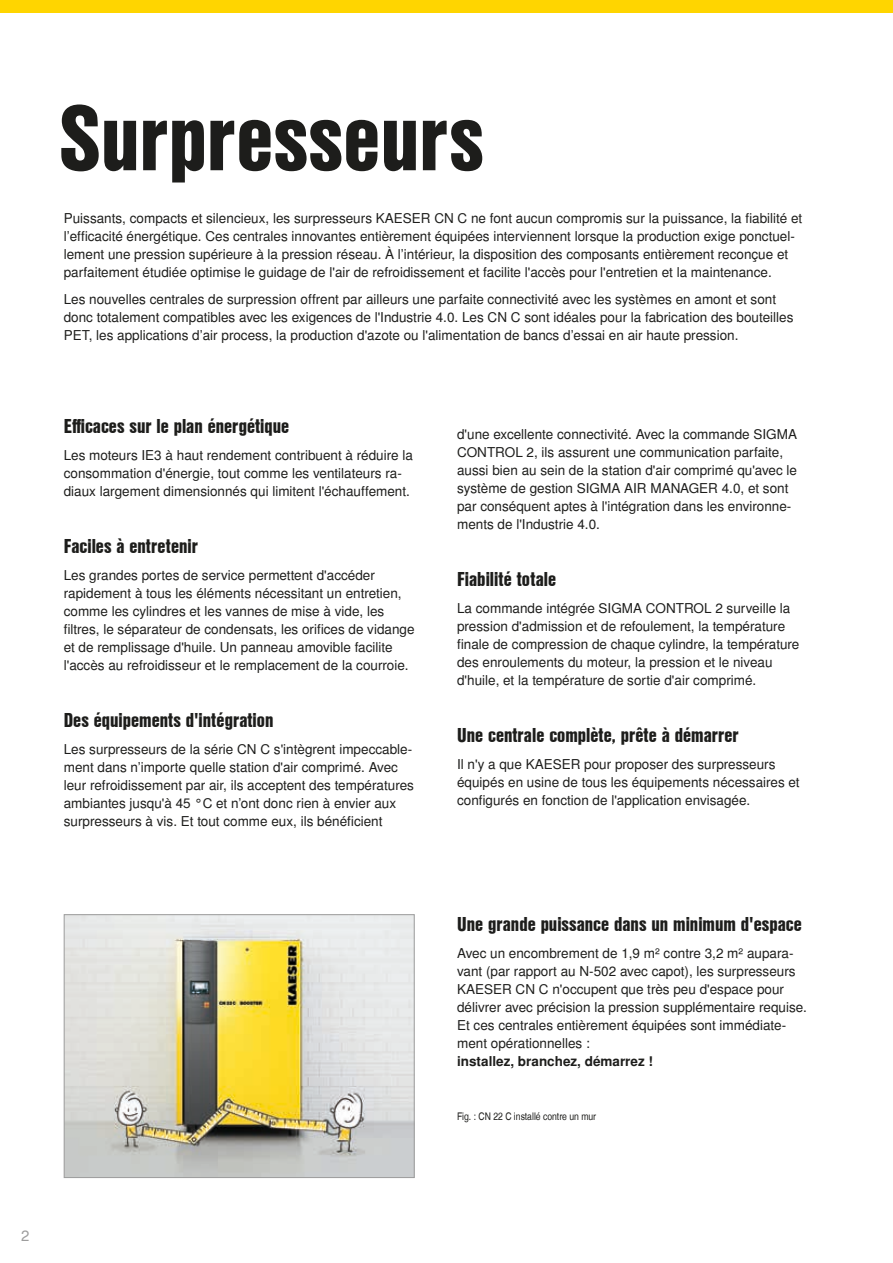
<style>
.page{position:relative;width:893px;height:1263px;background:#fff}
.page>*{position:absolute;margin:0;border:0;box-sizing:border-box;transform-origin:0 0}
.t1{font:90px "Nimbus San L Bla Con";color:#1d1d1b}
.t2{font:19.5px "Nimbus San L Bla Con";color:#1d1d1b}
.t3{font:15px "Nimbus San L";color:#9d9d9d}
.t4{font:13.5px/18px "Nimbus San L";color:#1d1d1b}
.t5{font:700 13.5px "Nimbus San L";color:#1d1d1b}
.t6{font:10.5px "Nimbus San L Reg Con";color:#1d1d1b}
</style>
<div class="page">
<img style="left:66px;top:916px;width:347px;height:260px">
<div style="left:64px;top:914px;width:351px;height:264px;border:1px solid #9d9d9d"></div>
<div style="left:0;top:0;width:893px;height:13px;background:#ffd500"></div>
<h1 class="t1" style="left:60px;top:70px;width:426px">Surpresseurs</h1>
<p class="t4" style="left:64px;top:210px;width:740px">Puissants, compacts et silencieux, les surpresseurs KAESER CN C ne font aucun compromis sur la puissance, la fiabilité et l’efficacité énergétique. Ces centrales innovantes entièrement équipées interviennent lorsque la production exige ponctuel&shy;lement une pression supérieure à la pression réseau. À l’intérieur, la disposition des composants entièrement reconçue et parfaitement étudiée optimise le guidage de l'air de refroidissement et facilite l'accès pour l'entretien et la maintenance.</p>
<p class="t4" style="left:64px;top:291px;width:731px">Les nouvelles centrales de surpression offrent par ailleurs une parfaite connectivité avec les systèmes en amont et sont donc totalement compatibles avec les exigences de l'Industrie 4.0. Les CN C sont idéales pour la fabrication des bouteilles<br>PET, les applications d’air process, la production d'azote ou l'alimentation de bancs d’essai en air haute pression.</p>
<h2 class="t2" style="left:64px;top:412px;width:227px">Efficaces sur le plan énergétique</h2>
<p class="t4" style="left:64px;top:447px;width:351px">Les moteurs IE3 à haut rendement contribuent à réduire la consommation d'énergie, tout comme les ventilateurs ra&shy;diaux largement dimensionnés qui limitent l'échauffement.</p>
<h2 class="t2" style="left:64px;top:532px;width:136px">Faciles à entretenir</h2>
<p class="t4" style="left:64px;top:567px;width:352px">Les grandes portes de service permettent d'accéder rapidement à tous les éléments nécessitant un entretien, comme les cylindres et les vannes de mise à vide, les filtres, le séparateur de condensats, les orifices de vidange et de remplissage d'huile. Un panneau amovible facilite l'accès au refroidisseur et le remplacement de la courroie.</p>
<h2 class="t2" style="left:64px;top:706px;width:211px">Des équipements d'intégration</h2>
<p class="t4" style="left:64px;top:741px;width:352px">Les surpresseurs de la série CN C s'intègrent impeccable&shy;ment dans n’importe quelle station d'air comprimé. Avec leur refroidissement par air, ils acceptent des températures ambiantes jusqu'à 45 °C et n’ont donc rien à envier aux surpresseurs à vis. Et tout comme eux, ils bénéficient</p>
<p class="t4" style="left:457px;top:425px;width:341px">d'une excellente connectivité. Avec la commande SIGMA CONTROL 2, ils assurent une communication parfaite, aussi bien au sein de la station d'air comprimé qu'avec le système de gestion SIGMA AIR MANAGER 4.0, et sont par conséquent aptes à l'intégration dans les environne&shy;ments de l'Industrie 4.0.</p>
<h2 class="t2" style="left:457px;top:565px;width:101px">Fiabilité totale</h2>
<p class="t4" style="left:457px;top:600px;width:344px">La commande intégrée SIGMA CONTROL 2 surveille la pression d'admission et de refoulement, la température finale de compression de chaque cylindre, la température des enroulements du moteur, la pression et le niveau d'huile, et la température de sortie d'air comprimé.</p>
<h2 class="t2" style="left:457px;top:721px;width:283px">Une centrale complète, prête à démarrer</h2>
<p class="t4" style="left:457px;top:756px;width:344px">Il n'y a que KAESER pour proposer des surpresseurs équipés en usine de tous les équipements nécessaires et configurés en fonction de l'application envisagée.</p>
<h2 class="t2" style="left:457px;top:910px;width:346px">Une grande puissance dans un minimum d'espace</h2>
<p class="t4" style="left:457px;top:945px;width:351px">Avec un encombrement de 1,9 m² contre 3,2 m² aupara&shy;vant (par rapport au N-502 avec capot), les surpresseurs KAESER CN C n'occupent que très peu d'espace pour délivrer avec précision la pression supplémentaire requise.<br>Et ces centrales entièrement équipées sont immédiate&shy;ment opérationnelles :</p>
<p class="t5" style="left:457px;top:1053px;width:197px">installez, branchez, démarrez !</p>
<p class="t6" style="left:457px;top:1110px;width:141px">Fig. : CN 22 C installé contre un mur</p>
<p class="t3" style="left:21px;top:1226px;width:10px">2</p>
</div>
